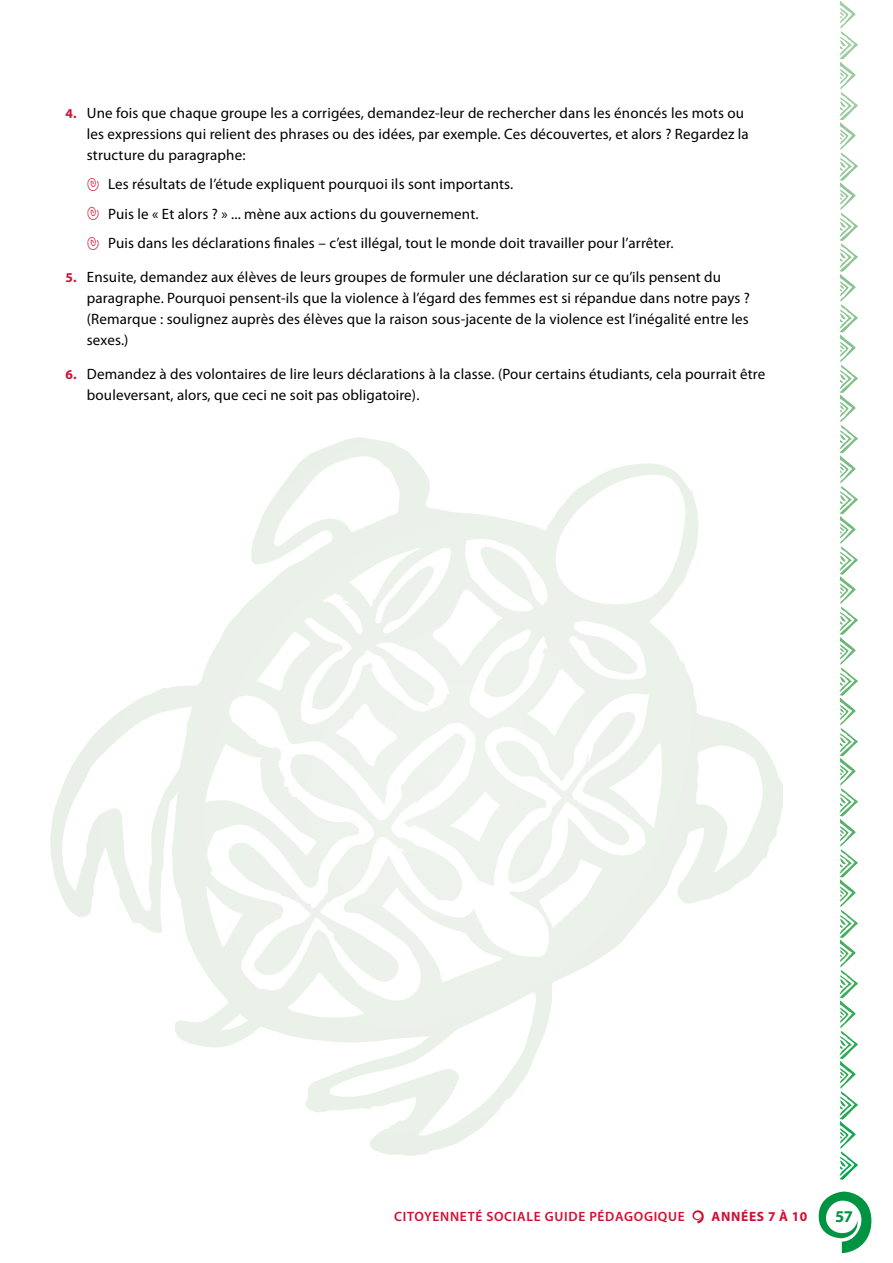
<style>
.page{position:relative;width:893px;height:1263px;background:#fff}
.page>*{position:absolute;margin:0;border:0;box-sizing:border-box;transform-origin:0 0}
.t1{font:700 16.5px "Myriad Pro";color:#009442}
.t2{font:15px/21px "Myriad Pro";letter-spacing:.01em;color:#000}
.t3{font:600 13.5px "Myriad Pro";letter-spacing:.055em;color:#d10f33}
.t4{font:700 13.5px "Myriad Pro";letter-spacing:.055em;color:#d10f33}
.s1{font-weight:700;font-size:13.5px;color:#d10f33}
.s2{font-family:"Pea Deliah's Doodles";font-size:9.75px;color:#d10f33}
</style>
<div class="page">
<svg style="left:819px;top:1191px;width:52px;height:62px"></svg>
<svg style="left:839px;top:879px;width:19px;height:241px"></svg>
<svg style="left:692px;top:1210px;width:12px;height:13px"></svg>
<svg style="left:50px;top:437px;width:733px;height:496px"></svg>
<p class="t2" style="left:87px;top:102px;width:663px;text-indent:-21px"><span class="s1">4.</span> Une fois que chaque groupe les a corrigées, demandez-leur de rechercher dans les énoncés les mots ou les expressions qui relient des phrases ou des idées, par exemple. Ces découvertes, et alors ? Regardez la structure du paragraphe:</p>
<p class="t2" style="left:87px;top:169px;width:588px;line-height:29.5px"><span class="s2">!</span> Les résultats de l’étude expliquent pourquoi ils sont importants.<br><span class="s2">!</span> Puis le « Et alors ? » ... mène aux actions du gouvernement.<br><span class="s2">!</span> Puis dans les déclarations finales – c’est illégal, tout le monde doit travailler pour l’arrêter.</p>
<p class="t2" style="left:87px;top:266px;width:665px;text-indent:-21px"><span class="s1">5.</span> Ensuite, demandez aux élèves de leurs groupes de formuler une déclaration sur ce qu’ils pensent du paragraphe. Pourquoi pensent-ils que la violence à l’égard des femmes est si répandue dans notre pays ? (Remarque : soulignez auprès des élèves que la raison sous-jacente de la violence est l’inégalité entre les sexes.)</p>
<p class="t2" style="left:87px;top:363px;width:680px;text-indent:-21px"><span class="s1">6.</span> Demandez à des volontaires de lire leurs déclarations à la classe. (Pour certains étudiants, cela pourrait être bouleversant, alors, que ceci ne soit pas obligatoire).</p>
<p class="t3" style="left:394px;top:1208px;width:292px">CITOYENNETÉ SOCIALE GUIDE PÉDAGOGIQUE</p>
<p class="t4" style="left:711px;top:1207px;width:97px">ANNÉES 7 À 10</p>
<p class="t1" style="left:835px;top:1205px;width:19px">57</p>
</div>
